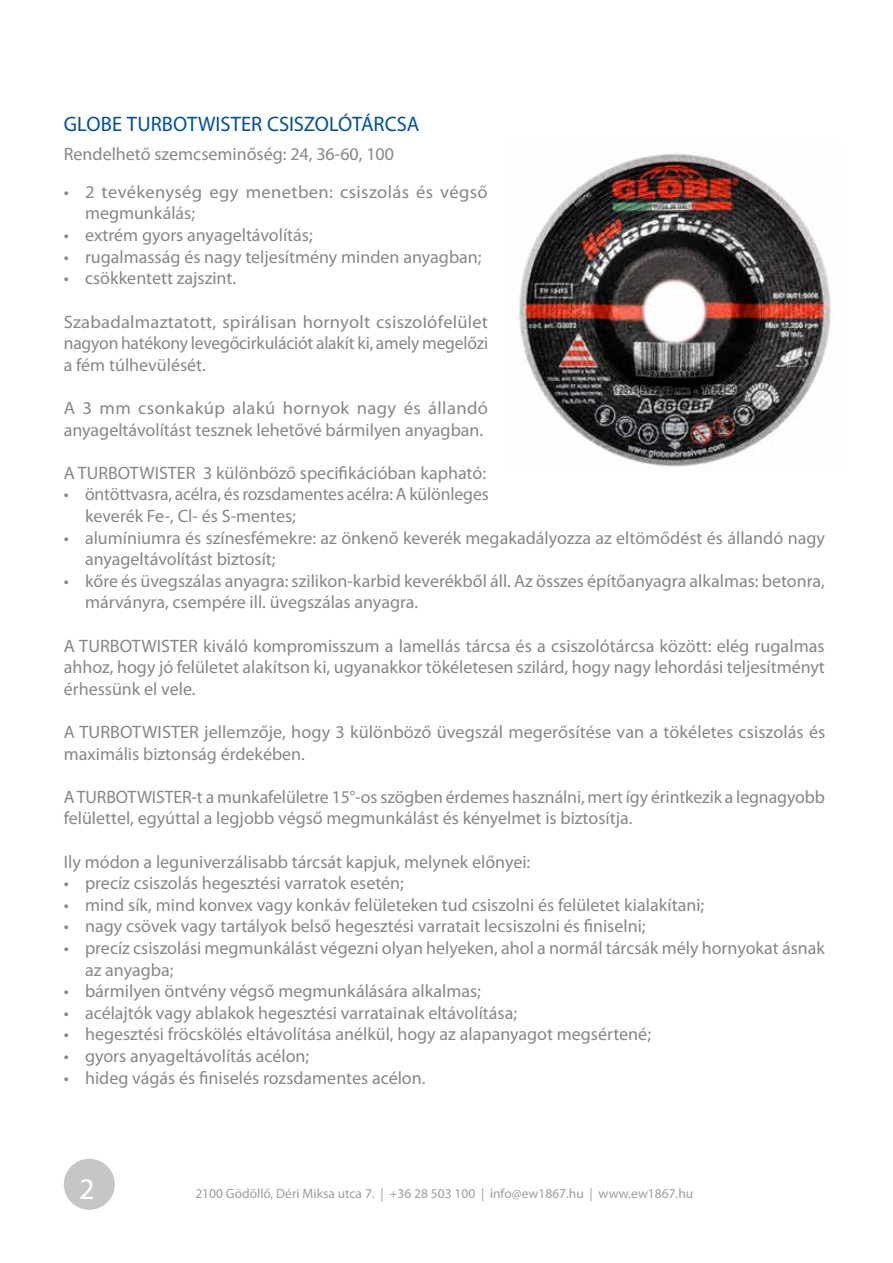
<style>
.page{position:relative;width:893px;height:1263px;background:#fff}
.page>*{position:absolute;margin:0;border:0;box-sizing:border-box;transform-origin:0 0}
.t1{font:30px "Myriad Pro";color:#fff}
.t2{font:21px "Myriad Pro";letter-spacing:.005em;color:#004f9f}
.t3{font:18px/21.6px "Myriad Pro";color:#878787}
.t4{font:18px/21.6px "Myriad Pro";letter-spacing:.02em;color:#878787}
.t5{font:13.5px "Myriad Pro";color:#9d9d9c}
</style>
<div class="page">
<div style="left:64px;top:1159px;width:51px;height:51px;background:#c6c6c6;border-radius:50%"></div>
<img style="left:519px;top:153px;width:314px;height:314px">
<p class="t2" style="left:64px;top:111px;width:357px">GLOBE TURBOTWISTER CSISZOLÓTÁRCSA</p>
<p class="t3" style="left:64px;top:143px;width:332px">Rendelhető szemcseminőség: 24, 36-60, 100</p>
<p class="t4" style="left:85px;top:181px;width:404px;text-indent:-21px">• 2 tevékenység egy menetben: csiszolás és végső megmunkálás;</p>
<p class="t3" style="left:64px;top:224px;width:251px">• extrém gyors anyageltávolítás;</p>
<p class="t3" style="left:64px;top:246px;width:419px">• rugalmasság és nagy teljesítmény minden anyagban;</p>
<p class="t3" style="left:64px;top:267px;width:174px">• csökkentett zajszint.</p>
<p class="t3" style="left:64px;top:310px;width:426px;text-align:justify">Szabadalmaztatott, spirálisan hornyolt csiszolófelület nagyon hatékony levegőcirkulációt alakít ki, amely megelőzi a fém túlhevülését.</p>
<p class="t3" style="left:64px;top:397px;width:426px">A 3 mm csonkakúp alakú hornyok nagy és állandó anyageltávolítást tesznek lehetővé bármilyen anyagban.</p>
<p class="t3" style="left:64px;top:462px;width:424px">A TURBOTWISTER 3 különböző specifikációban kapható:</p>
<p class="t3" style="left:85px;top:483px;width:405px;text-indent:-21px">• öntöttvasra, acélra, és rozsdamentes acélra: A különleges keverék Fe-, Cl- és S-mentes;</p>
<p class="t3" style="left:85px;top:526px;width:741px;text-indent:-21px">• alumíniumra és színesfémekre: az önkenő keverék megakadályozza az eltömődést és állandó nagy anyageltávolítást biztosít;</p>
<p class="t3" style="left:85px;top:570px;width:741px;text-indent:-21px">• kőre és üvegszálas anyagra: szilikon-karbid keverékből áll. Az összes építőanyagra alkalmas: betonra, márványra, csempére ill. üvegszálas anyagra.</p>
<p class="t3" style="left:64px;top:634px;width:763px;text-align:justify">A TURBOTWISTER kiváló kompromisszum a lamellás tárcsa és a csiszolótárcsa között: elég rugalmas ahhoz, hogy jó felületet alakítson ki, ugyanakkor tökéletesen szilárd, hogy nagy lehordási teljesítményt érhessünk el vele.</p>
<p class="t3" style="left:64px;top:721px;width:763px">A TURBOTWISTER jellemzője, hogy 3 különböző üvegszál megerősítése van a tökéletes csiszolás és maximális biztonság érdekében.</p>
<p class="t3" style="left:64px;top:786px;width:763px">A TURBOTWISTER-t a munkafelületre 15°-os szögben érdemes használni, mert így érintkezik a legnagyobb felülettel, egyúttal a legjobb végső megmunkálást és kényelmet is biztosítja.</p>
<p class="t3" style="left:64px;top:850px;width:468px">Ily módon a leguniverzálisabb tárcsát kapjuk, melynek előnyei:</p>
<p class="t3" style="left:64px;top:872px;width:342px">• precíz csiszolás hegesztési varratok esetén;</p>
<p class="t3" style="left:64px;top:894px;width:642px">• mind sík, mind konvex vagy konkáv felületeken tud csiszolni és felületet kialakítani;</p>
<p class="t3" style="left:64px;top:915px;width:583px">• nagy csövek vagy tartályok belső hegesztési varratait lecsiszolni és finiselni;</p>
<p class="t3" style="left:85px;top:937px;width:741px;text-indent:-21px">• precíz csiszolási megmunkálást végezni olyan helyeken, ahol a normál tárcsák mély hornyokat ásnak az anyagba;</p>
<p class="t3" style="left:64px;top:980px;width:419px">• bármilyen öntvény végső megmunkálására alkalmas;</p>
<p class="t3" style="left:64px;top:1002px;width:455px">• acélajtók vagy ablakok hegesztési varratainak eltávolítása;</p>
<p class="t3" style="left:64px;top:1023px;width:589px">• hegesztési fröcskölés eltávolítása anélkül, hogy az alapanyagot megsértené;</p>
<p class="t3" style="left:64px;top:1045px;width:247px">• gyors anyageltávolítás acélon;</p>
<p class="t3" style="left:64px;top:1066px;width:363px">• hideg vágás és finiselés rozsdamentes acélon.</p>
<h1 class="t1" style="left:79px;top:1170px;width:17px">2</h1>
<p class="t5" style="left:195px;top:1185px;width:499px">2100 Gödöllő, Déri Miksa utca 7. | +36 28 503 100 | info@ew1867.hu | www.ew1867.hu</p>
</div>
